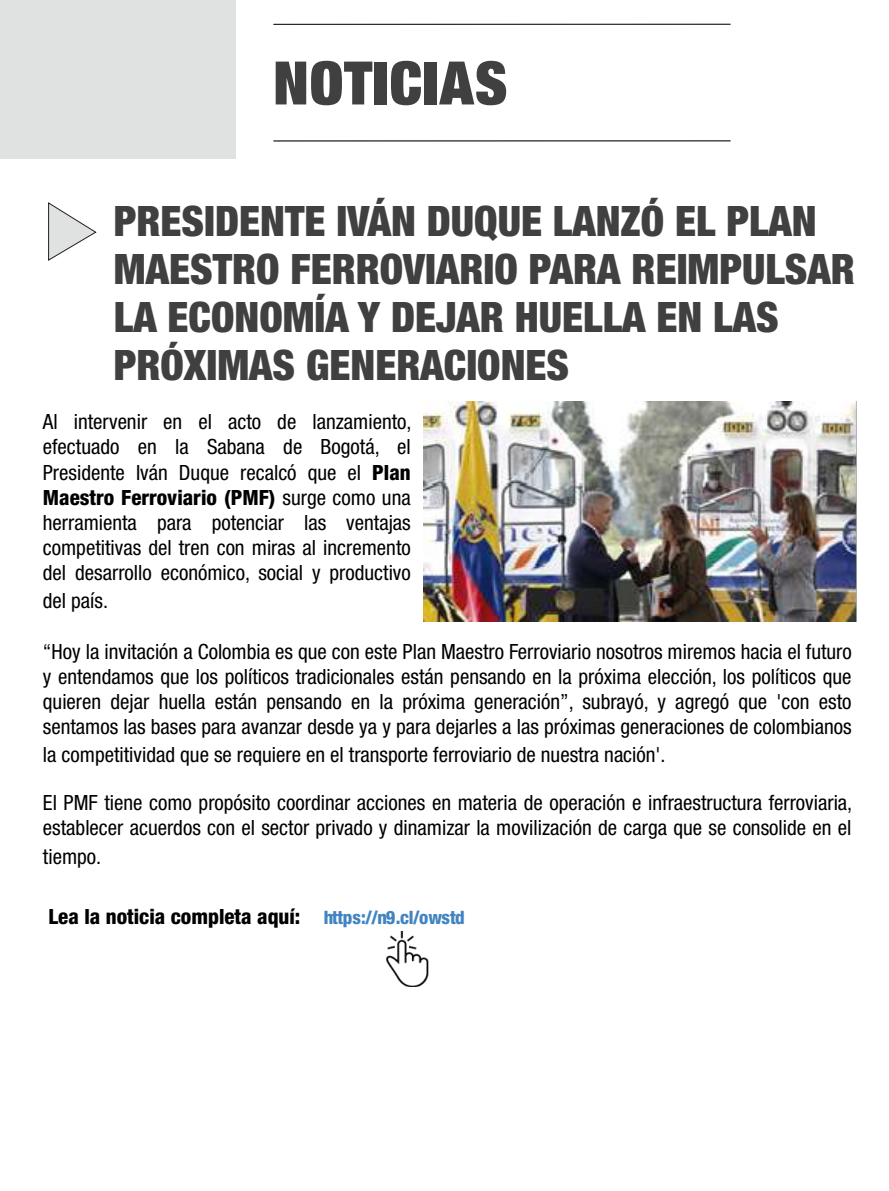
<style>
.page{position:relative;width:889px;height:1191px;background:#fff}
.page>*{position:absolute;margin:0;border:0;box-sizing:border-box;transform-origin:0 0}
.t1{font:900 condensed 60px "Helvetica Neue LT Std";letter-spacing:.02em;color:#414041}
.t2{font:900 condensed 42px/48px "Helvetica Neue LT Std";color:#414041}
.t3{font:condensed 21px/25.2px "Helvetica Neue LT Std";color:#010001;text-align:justify}
.t4{font:800 condensed 21px "Helvetica Neue LT Std";color:#010001}
.s1{font-weight:800}
.s2{font-size:18.45px;color:#4284c1}
</style>
<div class="page">
<div style="left:0;top:0;width:235px;height:159px;background:#e0e1e1"></div>
<hr style="left:273px;top:140px;width:457px;height:2px;background:#1c1b1a">
<hr style="left:273px;top:24px;width:457px;height:1px;background:#1c1b1a">
<svg style="left:48px;top:202px;width:49px;height:59px"></svg>
<img style="left:424px;top:401px;width:433px;height:220px">
<img style="left:385px;top:931px;width:44px;height:55px">
<h1 class="t1" style="left:273px;top:45px;width:236px">NOTICIAS</h1>
<h2 class="t2" style="left:114px;top:196px;width:742px">PRESIDENTE IVÁN DUQUE LANZÓ EL PLAN<br>MAESTRO FERROVIARIO PARA REIMPULSAR<br>LA ECONOMÍA Y DEJAR HUELLA EN LAS<br>PRÓXIMAS GENERACIONES</h2>
<p class="t3" style="left:43px;top:409px;width:370px">Al intervenir en el acto de lanzamiento, efectuado en la Sabana de Bogotá, el Presidente Iván Duque recalcó que el <span class="s1">Plan Maestro Ferroviario (PMF)</span> surge como una herramienta para potenciar las ventajas competitivas del tren con miras al incremento del desarrollo económico, social y productivo</p>
<p class="t3" style="left:43px;top:588px;width:67px">del país.</p>
<p class="t3" style="left:43px;top:638px;width:810px">“Hoy la invitación a Colombia es que con este Plan Maestro Ferroviario nosotros miremos hacia el futuro y entendamos que los políticos tradicionales están pensando en la próxima elección, los políticos que quieren dejar huella están pensando en la próxima generación”, subrayó, y agregó que 'con esto sentamos las bases para avanzar desde ya y para dejarles a las próximas generaciones de colombianos</p>
<p class="t3" style="left:43px;top:741px;width:624px">la competitividad que se requiere en el transporte ferroviario de nuestra nación'.</p>
<p class="t3" style="left:43px;top:789px;width:811px">El PMF tiene como propósito coordinar acciones en materia de operación e infraestructura ferroviaria, establecer acuerdos con el sector privado y dinamizar la movilización de carga que se consolide en el</p>
<p class="t3" style="left:43px;top:843px;width:60px">tiempo.</p>
<p class="t4" style="left:49px;top:903px;width:418px">Lea la noticia completa aquí: <span class="s2">https://n9.cl/owstd</span></p>
</div>
